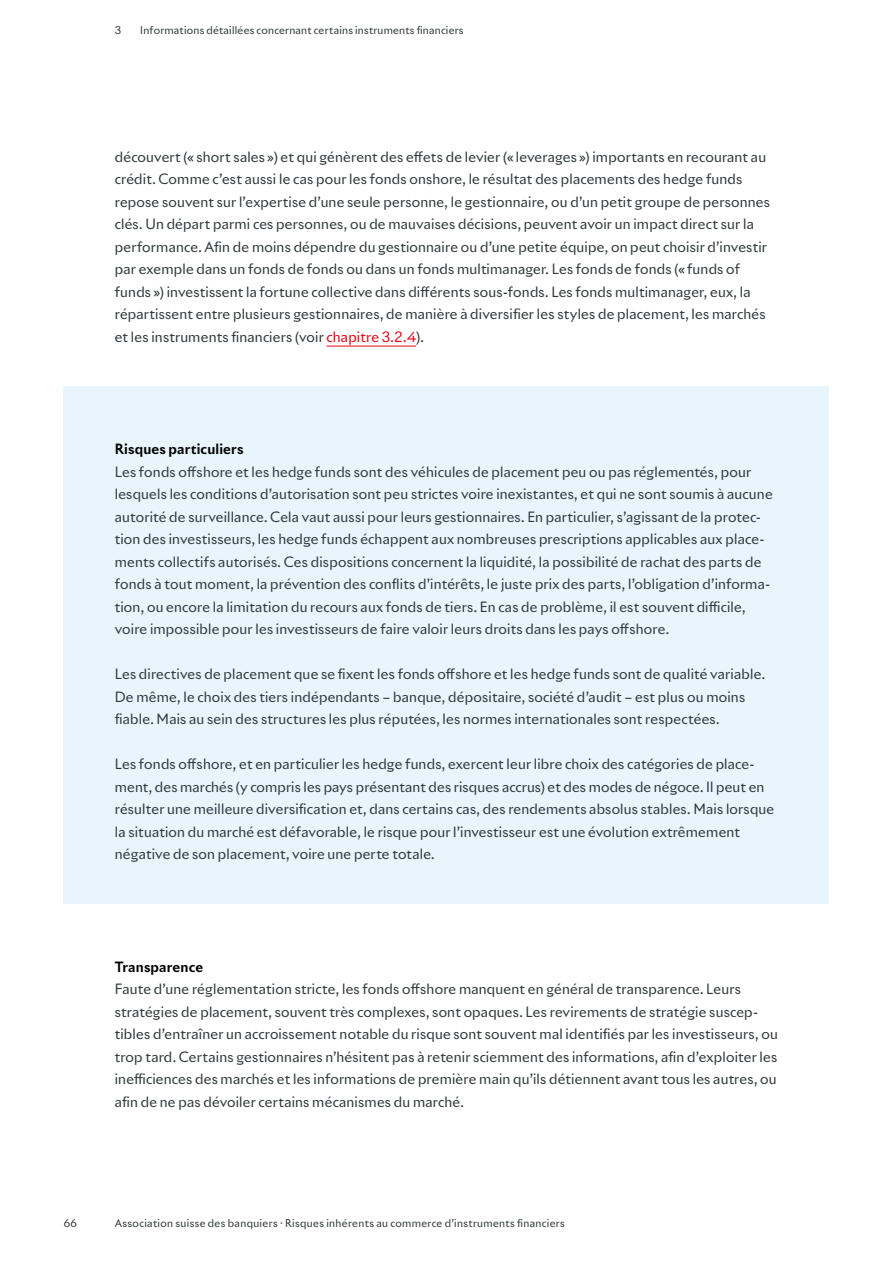
<style>
.page{position:relative;width:893px;height:1263px;background:#fff}
.page>*{position:absolute;margin:0;border:0;box-sizing:border-box;transform-origin:0 0}
.t1{font:13.8px/22.5px "Riviera Nights";letter-spacing:.015em;color:#30383b}
.t2{font:700 13.8px "Riviera Nights";letter-spacing:.01em;color:#000}
.t3{font:10.5px "Riviera Nights";letter-spacing:.03em;color:#30383b}
.s1{color:#e30613}
</style>
<div class="page">
<hr style="left:327px;top:346px;width:89px;height:1px;background:#e30613">
<div style="left:64px;top:387px;width:765px;height:517px;background:#e8f5fc"></div>
<p class="t3" style="left:115px;top:23px;width:8px">3</p>
<p class="t3" style="left:140px;top:23px;width:325px">Informations détaillées concernant certains instruments financiers</p>
<p class="t1" style="left:115px;top:145px;width:657px">découvert (« short sales ») et qui génèrent des effets de levier (« leverages ») importants en recourant au crédit. Comme c’est aussi le cas pour les fonds onshore, le résultat des placements des hedge funds repose souvent sur l’expertise d’une seule personne, le gestionnaire, ou d’un petit groupe de personnes clés. Un départ parmi ces personnes, ou de mauvaises décisions, peuvent avoir un impact direct sur la performance. Afin de moins dépendre du gestionnaire ou d’une petite équipe, on peut choisir d’investir par exemple dans un fonds de fonds ou dans un fonds multimanager. Les fonds de fonds (« funds of funds ») investissent la fortune collective dans différents sous-fonds. Les fonds multimanager, eux, la répartissent entre plusieurs gestionnaires, de manière à diversifier les styles de placement, les marchés et les instruments financiers (voir <span class="s1">chapitre 3.2.4</span>).</p>
<p class="t2" style="left:115px;top:440px;width:130px">Risques particuliers</p>
<p class="t1" style="left:115px;top:460px;width:659px">Les fonds offshore et les hedge funds sont des véhicules de placement peu ou pas réglementés, pour lesquels les conditions d’autorisation sont peu strictes voire inexistantes, et qui ne sont soumis à aucune autorité de surveillance. Cela vaut aussi pour leurs gestionnaires. En particulier, s’agissant de la protec&shy;tion des investisseurs, les hedge funds échappent aux nombreuses prescriptions applicables aux place&shy;ments collectifs autorisés. Ces dispositions concernent la liquidité, la possibilité de rachat des parts de fonds à tout moment, la prévention des conflits d’intérêts, le juste prix des parts, l’obligation d’informa&shy;tion, ou encore la limitation du recours aux fonds de tiers. En cas de problème, il est souvent difficile, voire impossible pour les investisseurs de faire valoir leurs droits dans les pays offshore.</p>
<p class="t1" style="left:115px;top:663px;width:652px">Les directives de placement que se fixent les fonds offshore et les hedge funds sont de qualité variable.<br>De même, le choix des tiers indépendants – banque, dépositaire, société d’audit – est plus ou moins fiable. Mais au sein des structures les plus réputées, les normes internationales sont respectées.</p>
<p class="t1" style="left:115px;top:753px;width:661px">Les fonds offshore, et en particulier les hedge funds, exercent leur libre choix des catégories de place&shy;ment, des marchés (y compris les pays présentant des risques accrus) et des modes de négoce. Il peut en résulter une meilleure diversification et, dans certains cas, des rendements absolus stables. Mais lorsque la situation du marché est défavorable, le risque pour l’investisseur est une évolution extrêmement négative de son placement, voire une perte totale.</p>
<p class="t2" style="left:115px;top:958px;width:90px">Transparence</p>
<p class="t1" style="left:115px;top:978px;width:664px">Faute d’une réglementation stricte, les fonds offshore manquent en général de transparence. Leurs stratégies de placement, souvent très complexes, sont opaques. Les revirements de stratégie suscep&shy;tibles d’entraîner un accroissement notable du risque sont souvent mal identifiés par les investisseurs, ou trop tard. Certains gestionnaires n’hésitent pas à retenir sciemment des informations, afin d’exploiter les inefficiences des marchés et les informations de première main qu’ils détiennent avant tous les autres, ou afin de ne pas dévoiler certains mécanismes du marché.</p>
<p class="t3" style="left:64px;top:1217px;width:15px">66</p>
<p class="t3" style="left:115px;top:1217px;width:452px">Association suisse des banquiers · Risques inhérents au commerce d’instruments financiers</p>
</div>
